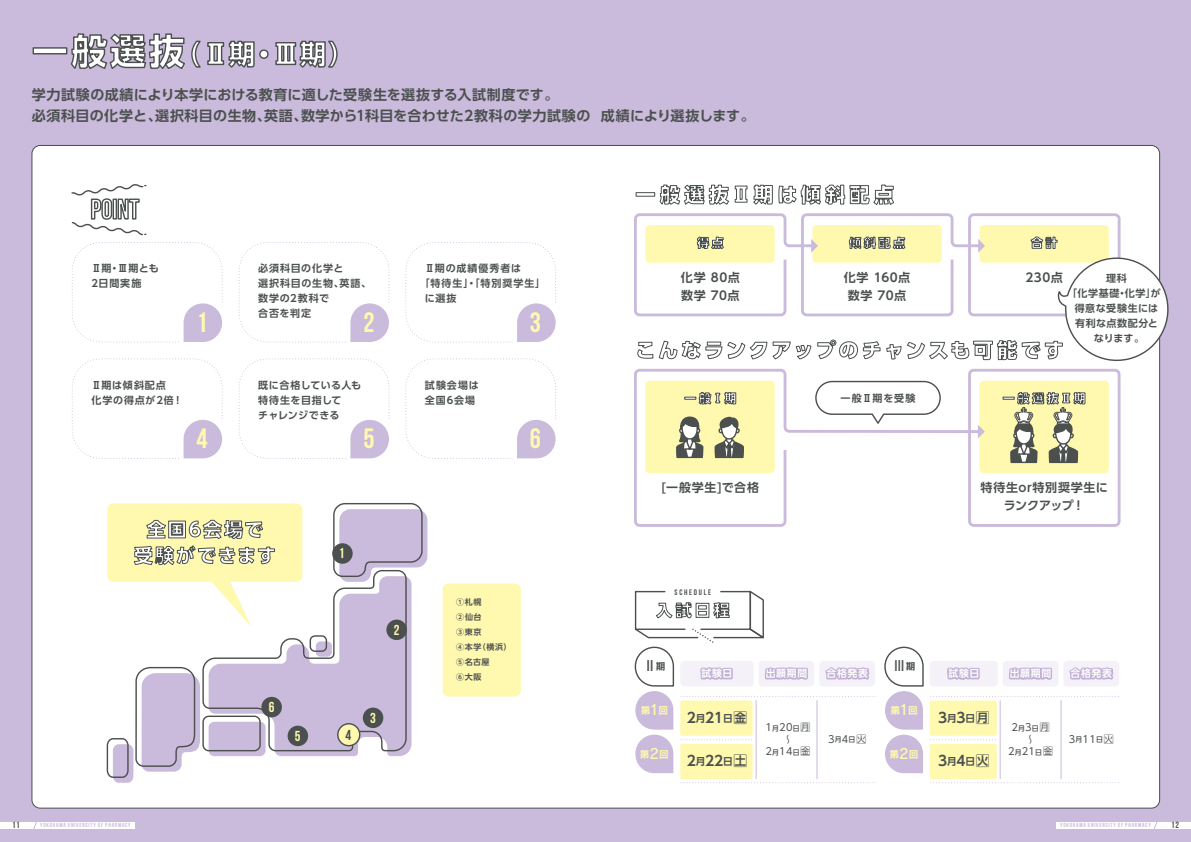
<style>
.page{position:relative;width:1191px;height:842px;background:#cabadb}
.page>*{position:absolute;margin:0;border:0;box-sizing:border-box;transform-origin:0 0}
.t1{font:700 28px "Bebas Neue";color:#fff9af}
.t2{font:700 27px "UD Shin Go Pro";color:#fff}
.t3{font:700 19px/26px "UD Shin Go Pro";letter-spacing:.1em;color:#fff;text-align:center}
.t4{font:700 14.4px "Bebas Neue";color:#fff9af}
.t5{font:700 14.4px "Bebas Neue";color:#4b504f}
.t6{font:700 14px/21px "UD Shin Go Pro De";letter-spacing:.025em;color:#4b504f}
.t7{font:14px "Rodin Pro DB";color:#4b504f}
.t8{font:700 12px/18px "UD Shin Go Pro De";letter-spacing:.05em;color:#4b504f;text-align:center}
.t9{font:800 12px "UD Shin Go Pro";letter-spacing:.215em;color:#fff}
.t10{font:700 10px/15px "UD Shin Go Pro De";letter-spacing:.07em;color:#4b504f}
.t11{font:10px/12px "UD Shin Go Pro";letter-spacing:.025em;color:#4b504f;text-align:center}
.t12{font:700 10px/15px "UD Shin Go Pro De";letter-spacing:.04em;color:#4b504f}
.t13{font:700 10px/15px "UD Shin Go Pro De";letter-spacing:.095em;color:#4b504f}
.t14{font:700 10px "UD Shin Go Pro De";letter-spacing:.075em;color:#fff}
.t15{font:700 10px "UD Shin Go Pro De";letter-spacing:.045em;color:#4b504f}
.t16{font:9.8px "Rodin Pro B";color:#fff9af}
.t17{font:700 9px "Bebas Neue";color:#4b504f}
.t18{font:700 8px/15px "UD Shin Go Pro De";letter-spacing:.075em;color:#4b504f}
.t19{font:700 8px "Bebas Neue";letter-spacing:.215em;color:#4b504f}
.t20{font:700 6px "Bebas Neue";letter-spacing:.125em;color:#cabadb}
.s1{font-size:36px}
.s2{font-family:"Rodin Pro B";font-size:9.8px}
.s3{font-family:"Rodin Pro DB";font-size:14px}
.s4{font-size:9.8px}
.s5{font-weight:500;font-size:7px}
</style>
<div class="page">
<div style="left:32px;top:145px;width:1127px;height:663px;background:#fff;border-radius:8px"></div>
<div style="left:680px;top:744px;width:72px;height:35px;background:#fff9af;border-radius:2px"></div>
<hr style="left:756px;top:700px;width:1px;height:79px;background:#cabadb">
<hr style="left:816px;top:700px;width:1px;height:79px;background:#cabadb">
<svg style="left:634px;top:590px;width:241px;height:183px"></svg>
<svg style="left:681px;top:782px;width:194px;height:1px"></svg>
<div style="left:930px;top:700px;width:66px;height:36px;background:#fff9af;border-radius:2px"></div>
<div style="left:930px;top:744px;width:66px;height:35px;background:#fff9af;border-radius:2px"></div>
<hr style="left:1000px;top:700px;width:1px;height:79px;background:#cabadb">
<hr style="left:1060px;top:700px;width:1px;height:79px;background:#cabadb">
<svg style="left:930px;top:696px;width:189px;height:1px"></svg>
<svg style="left:930px;top:739px;width:66px;height:1px"></svg>
<div style="left:930px;top:661px;width:67px;height:25px;background:#f4f1f8;border-radius:4px"></div>
<svg style="left:947px;top:667px;width:33px;height:13px"></svg>
<div style="left:1002px;top:661px;width:56px;height:25px;background:#f4f1f8;border-radius:4px"></div>
<svg style="left:1009px;top:667px;width:43px;height:13px"></svg>
<div style="left:1063px;top:661px;width:56px;height:25px;background:#f4f1f8;border-radius:4px"></div>
<svg style="left:1069px;top:667px;width:45px;height:13px"></svg>
<svg style="left:884px;top:646px;width:40px;height:127px"></svg>
<svg style="left:930px;top:782px;width:189px;height:1px"></svg>
<svg style="left:238px;top:242px;width:152px;height:101px"></svg>
<svg style="left:405px;top:242px;width:151px;height:101px"></svg>
<svg style="left:71px;top:184px;width:152px;height:159px"></svg>
<svg style="left:72px;top:358px;width:151px;height:101px"></svg>
<svg style="left:238px;top:358px;width:152px;height:101px"></svg>
<svg style="left:405px;top:358px;width:151px;height:101px"></svg>
<div style="left:33px;top:47px;width:34px;height:7px;border:1px solid #4b504f"></div>
<svg style="left:70px;top:33px;width:185px;height:36px"></svg>
<div style="left:259px;top:49px;width:10px;height:10px;border:1px solid #4b504f;border-radius:50%"></div>
<svg style="left:275px;top:40px;width:63px;height:28px"></svg>
<div style="left:979px;top:381px;width:129px;height:92px;background:#fff9af;border-radius:4px"></div>
<svg style="left:634px;top:179px;width:535px;height:186px"></svg>
<svg style="left:634px;top:368px;width:347px;height:159px"></svg>
<svg style="left:978px;top:425px;width:6px;height:13px"></svg>
<div style="left:968px;top:369px;width:152px;height:158px;border:3px solid #cabadb;border-radius:4px"></div>
<svg style="left:675px;top:416px;width:29px;height:62px"></svg>
<svg style="left:714px;top:416px;width:30px;height:43px"></svg>
<svg style="left:1002px;top:392px;width:83px;height:82px"></svg>
<svg style="left:106px;top:503px;width:321px;height:280px"></svg>
<div style="left:443px;top:583px;width:78px;height:113px;background:#fff9af;border-radius:6px"></div>
<div style="left:0;top:822px;width:135px;height:6px;background:#fff"></div>
<div style="left:1056px;top:822px;width:135px;height:6px;background:#fff"></div>
<svg style="left:31px;top:822px;width:8px;height:7px"></svg>
<svg style="left:1151px;top:822px;width:8px;height:7px"></svg>
<h2 class="t2" style="left:32px;top:32px;width:325px"><span class="s1">一般選抜</span>（Ⅱ期・Ⅲ期）</h2>
<p class="t6" style="left:32px;top:84px;width:724px">学力試験の成績により本学における教育に適した受験生を選抜する入試制度です。<br>必須科目の化学と、選択科目の生物、英語、数学から1科目を合わせた2教科の学力試験の 成績により選抜します。</p>
<p class="t10" style="left:91px;top:261px;width:69px">Ⅱ期・Ⅲ期とも<br>2日間実施</p>
<h1 class="t1" style="left:196px;top:307px;width:13px">1</h1>
<p class="t10" style="left:91px;top:377px;width:93px">Ⅱ期は傾斜配点<br>化学の得点が2倍！</p>
<h1 class="t1" style="left:196px;top:423px;width:13px">4</h1>
<p class="t10" style="left:258px;top:261px;width:114px">必須科目の化学と<br>選択科目の生物、英語、数学の2教科で<br>合否を判定</p>
<h1 class="t1" style="left:363px;top:307px;width:13px">2</h1>
<p class="t12" style="left:258px;top:377px;width:104px">既に合格している人も特待生を目指して<br>チャレンジできる</p>
<h1 class="t1" style="left:363px;top:423px;width:13px">5</h1>
<p class="t10" style="left:425px;top:261px;width:98px">Ⅱ期の成績優秀者は</p>
<p class="t13" style="left:420px;top:276px;width:127px">「特待生」・「特別奨学生」</p>
<p class="t10" style="left:425px;top:291px;width:33px">に選抜</p>
<h1 class="t1" style="left:530px;top:307px;width:13px">3</h1>
<p class="t13" style="left:425px;top:377px;width:55px">試験会場は全国6会場</p>
<h1 class="t1" style="left:530px;top:423px;width:13px">6</h1>
<h3 class="t3" style="left:134px;top:516px;width:144px">全国6会場で<br>受験ができます</h3>
<p class="t4" style="left:339px;top:546px;width:7px">1</p>
<p class="t4" style="left:394px;top:622px;width:7px">2</p>
<p class="t4" style="left:269px;top:699px;width:7px">6</p>
<p class="t4" style="left:295px;top:728px;width:7px">5</p>
<p class="t5" style="left:345px;top:727px;width:7px">4</p>
<p class="t4" style="left:370px;top:710px;width:7px">3</p>
<p class="t18" style="left:456px;top:594px;width:57px">①札幌<br>②仙台<br>③東京<br>④本学（横浜）<br>⑤名古屋<br>⑥大阪</p>
<p class="t9" style="left:697px;top:233px;width:28px">得点</p>
<p class="t9" style="left:849px;top:233px;width:57px">傾斜配点</p>
<p class="t9" style="left:1030px;top:233px;width:28px">合計</p>
<p class="t8" style="left:681px;top:268px;width:60px;text-align:left">化学 80点数学 70点</p>
<p class="t8" style="left:844px;top:268px;width:68px">化学 160点数学 70点</p>
<p class="t8" style="left:1025px;top:268px;width:39px">230点</p>
<p class="t10" style="left:1106px;top:270px;width:22px">理科</p>
<p class="t10" style="left:1067px;top:285px;width:95px">「化学基礎・化学」が</p>
<p class="t15" style="left:1074px;top:300px;width:85px">得意な受験生には</p>
<p class="t10" style="left:1075px;top:315px;width:84px">有利な点数配分と</p>
<p class="t10" style="left:1094px;top:330px;width:52px">なります。</p>
<p class="t9" style="left:684px;top:388px;width:54px">一般Ⅰ期</p>
<p class="t10" style="left:840px;top:390px;width:77px">一般Ⅱ期を受験</p>
<p class="t9" style="left:1002px;top:388px;width:84px">一般選抜Ⅱ期</p>
<p class="t8" style="left:661px;top:479px;width:99px">[一般学生]で合格</p>
<p class="t8" style="left:980px;top:479px;width:129px">特待生or特別奨学生にランクアップ！</p>
<p class="t19" style="left:674px;top:587px;width:38px">SCHEDULE</p>
<p class="t7" style="left:643px;top:657px;width:24px">Ⅱ<span class="s2">期</span></p>
<p class="t14" style="left:701px;top:665px;width:32px">試験日</p>
<p class="t14" style="left:765px;top:665px;width:43px">出願期間</p>
<p class="t14" style="left:826px;top:665px;width:43px">合格発表</p>
<p class="t7" style="left:892px;top:657px;width:25px">Ⅲ<span class="s2">期</span></p>
<p class="t14" style="left:948px;top:665px;width:32px">試験日</p>
<p class="t14" style="left:1009px;top:665px;width:43px">出願期間</p>
<p class="t14" style="left:1070px;top:665px;width:43px">合格発表</p>
<p class="t16" style="left:640px;top:704px;width:29px">第<span class="s3">1</span>回</p>
<p class="t16" style="left:640px;top:747px;width:31px">第<span class="s3">2</span>回</p>
<p class="t6" style="left:687px;top:707px;width:62px">2<span class="s4">月</span>21<span class="s4">日</span>金</p>
<p class="t6" style="left:687px;top:750px;width:62px">2<span class="s4">月</span>22<span class="s4">日</span>土</p>
<p class="t11" style="left:765px;top:721px;width:46px">1<span class="s5">月</span>20<span class="s5">日</span>月〜<br>2<span class="s5">月</span>14<span class="s5">日</span>金</p>
<p class="t11" style="left:828px;top:732px;width:40px">3<span class="s5">月</span>4<span class="s5">日</span>火</p>
<p class="t16" style="left:890px;top:704px;width:29px">第<span class="s3">1</span>回</p>
<p class="t16" style="left:889px;top:747px;width:31px">第<span class="s3">2</span>回</p>
<p class="t6" style="left:938px;top:707px;width:53px">3<span class="s4">月</span>3<span class="s4">日</span>月</p>
<p class="t6" style="left:938px;top:750px;width:53px">3<span class="s4">月</span>4<span class="s4">日</span>火</p>
<p class="t11" style="left:1008px;top:721px;width:46px">2<span class="s5">月</span>3<span class="s5">日</span>月〜<br>2<span class="s5">月</span>21<span class="s5">日</span>金</p>
<p class="t11" style="left:1068px;top:732px;width:46px">3<span class="s5">月</span>11<span class="s5">日</span>火</p>
<p class="t17" style="left:12px;top:820px;width:9px">11</p>
<p class="t20" style="left:40px;top:822px;width:92px">YOKOHAMA UNIVERSITY OF PHARMACY</p>
<p class="t20" style="left:1060px;top:822px;width:92px">YOKOHAMA UNIVERSITY OF PHARMACY</p>
<p class="t17" style="left:1171px;top:820px;width:9px">12</p>
</div>
